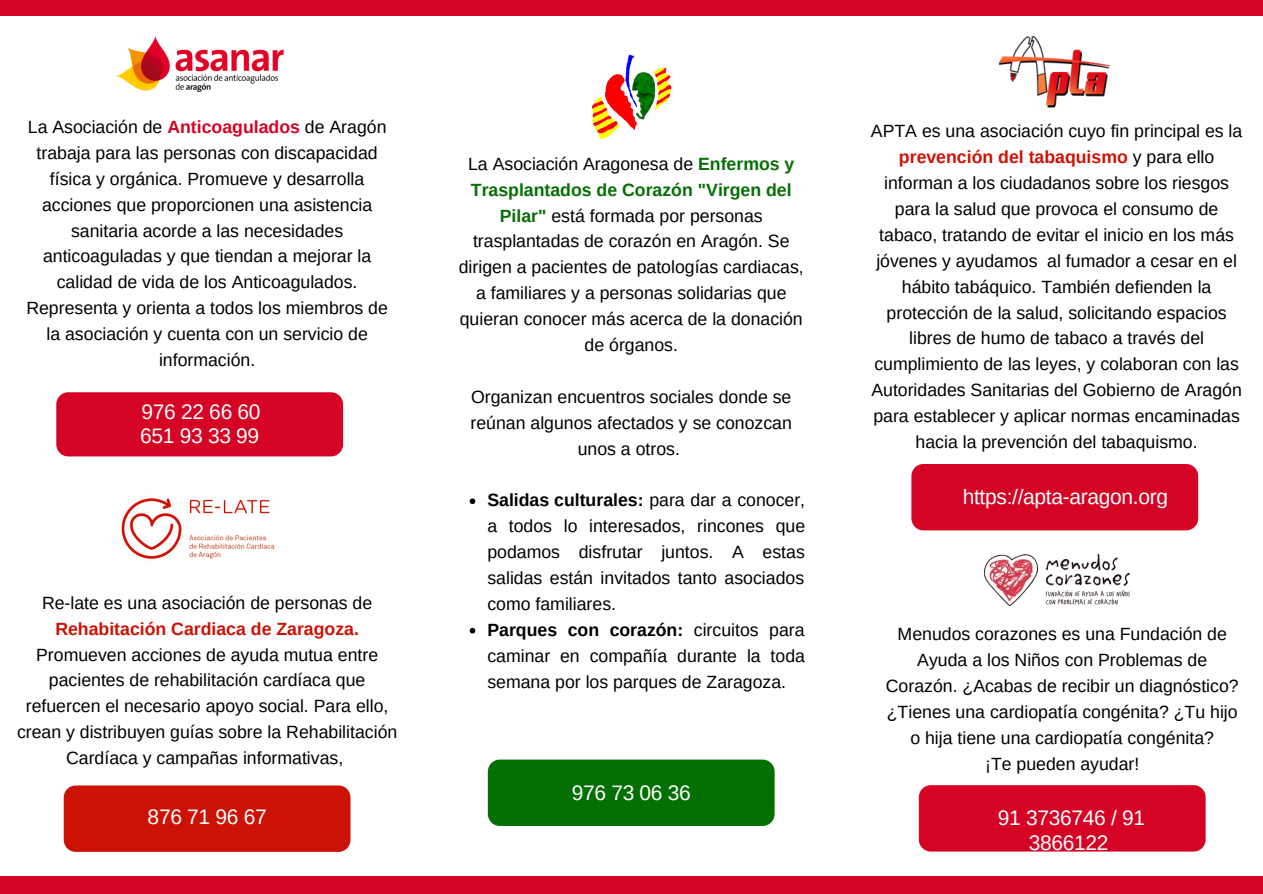
<style>
.page{position:relative;width:1263px;height:894px;background:#fff}
.page>*{position:absolute;margin:0;border:0;box-sizing:border-box;transform-origin:0 0}
.t1{font:21px/24.3px "Arimo";letter-spacing:-.015em;color:#fff}
.t2{font:17.7px/25.8px "Arimo";color:#000;text-align:center}
.t3{font:700 17.7px "Arimo";color:#cc1204}
.s1{font-weight:700;color:#d50324}
.s2{font-weight:700;color:#046f03}
.s3{font-weight:700}
.s4{font-weight:700;color:#cc1204}
</style>
<div class="page">
<img style="left:116px;top:36px;width:168px;height:57px">
<img style="left:591px;top:54px;width:81px;height:86px">
<div style="left:56px;top:392px;width:287px;height:64px;background:#d50324;border-radius:12px"></div>
<div style="left:488px;top:759px;width:287px;height:66px;background:#046f03;border-radius:12px"></div>
<svg style="left:470px;top:498px;width:5px;height:6px"></svg>
<svg style="left:470px;top:627px;width:5px;height:6px"></svg>
<div style="left:0;top:0;width:1263px;height:16px;background:#d50324"></div>
<div style="left:0;top:876px;width:1263px;height:17px;background:#d50324"></div>
<img style="left:121px;top:498px;width:154px;height:62px">
<div style="left:64px;top:785px;width:286px;height:66px;background:#cc1204;border-radius:12px"></div>
<div style="left:911px;top:464px;width:287px;height:66px;background:#d50324;border-radius:12px"></div>
<img style="left:1000px;top:36px;width:110px;height:71px">
<img style="left:984px;top:554px;width:145px;height:51px">
<div style="left:919px;top:784px;width:287px;height:67px;background:#d50324;border-radius:12px"></div>
<p class="t2" style="left:26px;top:114px;width:363px">La Asociación de <span class="s1">Anticoagulados</span> de Aragón trabaja para las personas con discapacidad física y orgánica. Promueve y desarrolla acciones que proporcionen una asistencia sanitaria acorde a las necesidades anticoaguladas y que tiendan a mejorar la calidad de vida de los Anticoagulados.<br>Representa y orienta a todos los miembros de la asociación y cuenta con un servicio de información.</p>
<p class="t1" style="left:140px;top:399px;width:122px">976 22 66 60<br>651 93 33 99</p>
<p class="t2" style="left:42px;top:589px;width:332px">Re-late es una asociación de personas de</p>
<p class="t3" style="left:55px;top:618px;width:305px">Rehabitación Cardiaca de Zaragoza.</p>
<p class="t2" style="left:17px;top:641px;width:382px">Promueven acciones de ayuda mutua entre pacientes de rehabilitación cardíaca que refuercen el necesario apoyo social. Para ello, crean y distribuyen guías sobre la Rehabilitación Cardíaca y campañas informativas,</p>
<p class="t1" style="left:148px;top:804px;width:121px">876 71 96 67</p>
<p class="t2" style="left:459px;top:151px;width:346px">La Asociación Aragonesa de <span class="s2">Enfermos y Trasplantados de Corazón "Virgen del Pilar"</span> está formada por personas trasplantadas de corazón en Aragón. Se dirigen a pacientes de patologías cardiacas, a familiares y a personas solidarias que quieran conocer más acerca de la donación de órganos.</p>
<p class="t2" style="left:471px;top:383px;width:323px">Organizan encuentros sociales donde se reúnan algunos afectados y se conozcan unos a otros.</p>
<p class="t2" style="left:487px;top:487px;width:319px;text-align:left"><span class="s3">Salidas culturales:</span> para dar a conocer, a todos lo interesados, rincones que podamos disfrutar juntos. A estas salidas están invitados tanto asociados como familiares.<br><span class="s3">Parques con corazón:</span> circuitos para caminar en compañía durante la toda semana por los parques de Zaragoza.</p>
<p class="t1" style="left:572px;top:780px;width:121px">976 73 06 36</p>
<p class="t2" style="left:871px;top:118px;width:373px">APTA es una asociación cuyo fin principal es la <span class="s4">prevención del tabaquismo</span> y para ello informan a los ciudadanos sobre los riesgos para la salud que provoca el consumo de tabaco, tratando de evitar el inicio en los más jóvenes y ayudamos al fumador a cesar en el hábito tabáquico. También defienden la protección de la salud, solicitando espacios libres de humo de tabaco a través del cumplimiento de las leyes, y colaboran con las Autoridades Sanitarias del Gobierno de Aragón para establecer y aplicar normas encaminadas hacia la prevención del tabaquismo.</p>
<p class="t1" style="left:963px;top:484px;width:207px">https://apta-aragon.org</p>
<p class="t2" style="left:886px;top:621px;width:354px">Menudos corazones es una Fundación de Ayuda a los Niños con Problemas de Corazón. ¿Acabas de recibir un diagnóstico? ¿Tienes una cardiopatía congénita? ¿Tu hijo o hija tiene una cardiopatía congénita?<br>¡Te pueden ayudar!</p>
<p class="t1" style="left:998px;top:805px;width:149px;line-height:24.8px;text-align:center">91 3736746 / 91<br>3866122</p>
</div>
